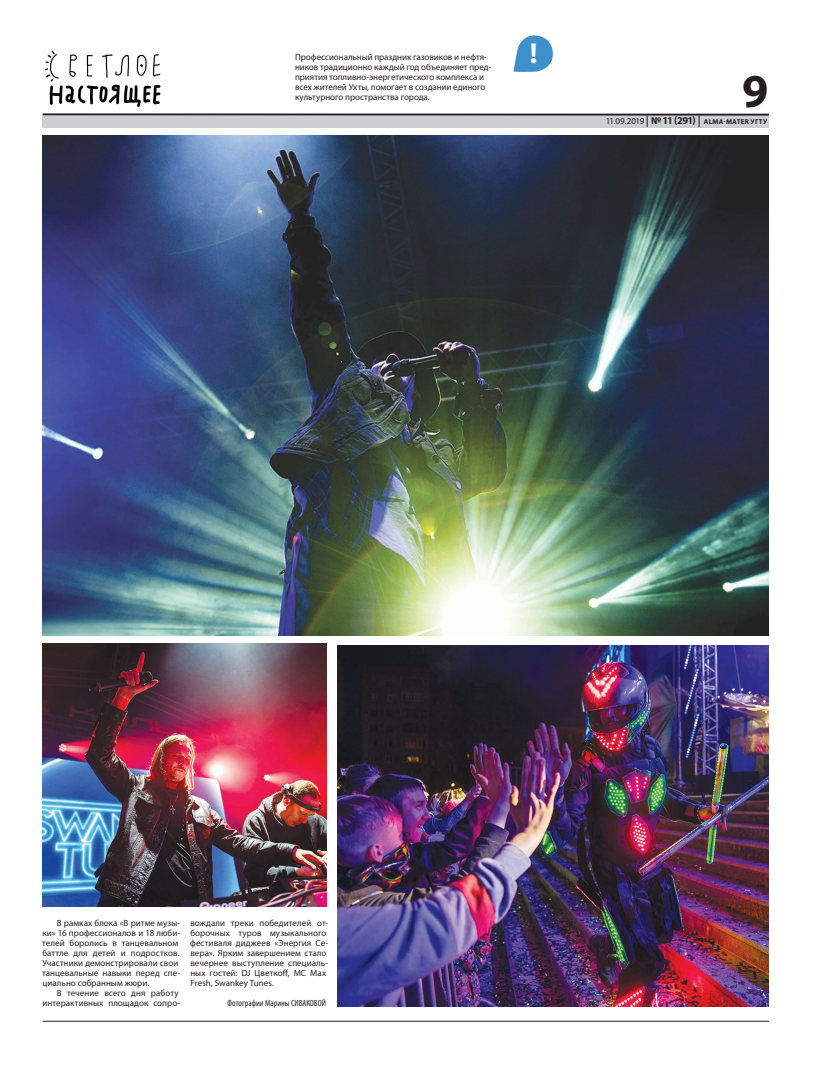
<style>
.page{position:relative;width:820px;height:1078px;background:#fff}
.page>*{position:absolute;margin:0;border:0;box-sizing:border-box;transform-origin:0 0}
.t1{font:700 47.4px "Myriad Pro";color:#231f20}
.t2{font:700 29px "Myriad Pro";color:#fff}
.t3{font:9px/10px "Myriad Pro";color:#231f20}
.t4{font:condensed 9px "Myriad Pro";letter-spacing:.005em;color:#231f20}
.t5{font:700 7px "Myriad Pro";letter-spacing:.04em;color:#231f20}
.s1{font-weight:400;font-size:9px}
.s2{font-size:10.5px}
</style>
<div class="page">
<hr style="left:43px;top:113px;width:725px;height:3px;background:#231f20">
<div style="left:43px;top:116px;width:725px;height:11px;background:#cdced0"></div>
<hr style="left:43px;top:1020px;width:725px;height:1px;background:#231f20">
<img style="left:44px;top:50px;width:117px;height:58px">
<img style="left:43px;top:135px;width:725px;height:500px">
<img style="left:337px;top:645px;width:430px;height:360px">
<img style="left:43px;top:643px;width:283px;height:262px">
<svg style="left:513px;top:35px;width:40px;height:37px"></svg>
<p class="t3" style="left:295px;top:52px;width:198px">Профессиональный праздник газовиков и нефтя&shy;ников традиционно каждый год объединяет пред&shy;приятия топливно-энергетического комплекса и всех жителей Ухты, помогает в создании единого культурного пространства города.</p>
<h2 class="t2" style="left:529px;top:35px;width:9px">!</h2>
<h1 class="t1" style="left:741px;top:60px;width:28px">9</h1>
<p class="t5" style="left:605px;top:117px;width:163px"><span class="s1">11.09.2019</span> <span class="s2">№ 11 (291)</span> ALMA-MATER УГТУ</p>
<p class="t3" style="left:42px;top:917px;width:140px;text-indent:15px">В рамках блока «В ритме музы&shy;ки» 16 профессионалов и 18 люби&shy;телей боролись в танцевальном баттле для детей и подростков.<br>Участники демонстрировали свои танцевальные навыки перед спе&shy;циально собранным жюри.</p>
<p class="t3" style="left:42px;top:987px;width:139px;text-align:right">В течение всего дня работу интерактивных площадок сопро-</p>
<p class="t3" style="left:190px;top:917px;width:139px">вождали треки победителей от&shy;борочных туров музыкального фестиваля диджеев «Энергия Се&shy;вера». Ярким завершением стало вечернее выступление специаль&shy;ных гостей: DJ Цветкоff, MC Max<br>Fresh, Swankey Tunes.</p>
<p class="t4" style="left:227px;top:997px;width:100px">Фотографии Марины СИВАКОВОЙ</p>
</div>
